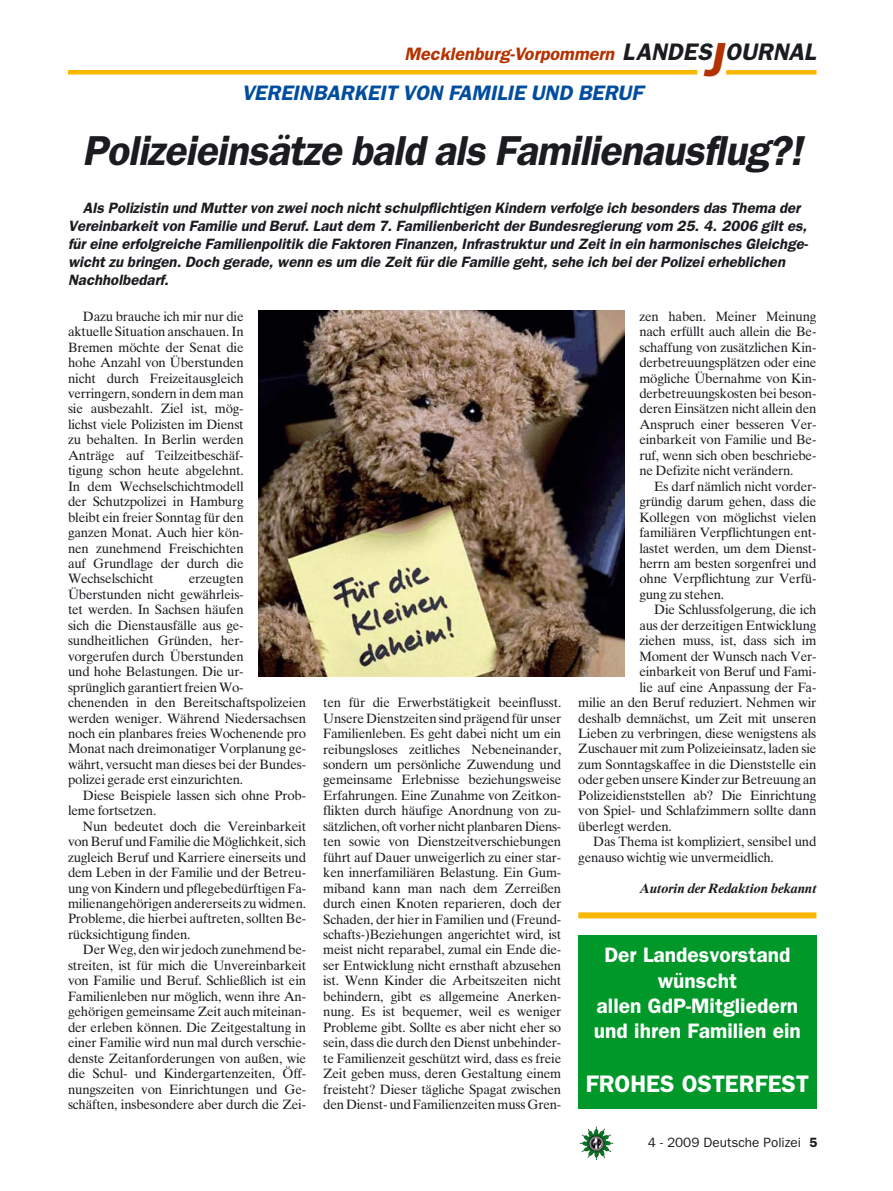
<style>
.page{position:relative;width:893px;height:1191px;background:#fff}
.page>*{position:absolute;margin:0;border:0;box-sizing:border-box;transform-origin:0 0}
.t1{font:italic 600 42px "Franklin Gothic";color:#1b1c20}
.t2{font:600 24px "Franklin Gothic";color:#fff}
.t3{font:italic 600 24px "Franklin Gothic";color:#1b1c20}
.t4{font:600 21px/25.2px "Franklin Gothic";color:#fff;text-align:center}
.t5{font:italic 600 21px "Franklin Gothic";color:#004d9f}
.t6{font:italic 600 18px "Franklin Gothic";color:#b43200}
.t7{font:italic 600 15px/18px "Franklin Gothic";color:#1b1c20}
.t8{font:13.5px/15.5px "Times Ten";letter-spacing:-.015em;color:#1b1c20;text-align:justify}
.t9{font:italic 700 13.5px "Times Ten";letter-spacing:-.015em;color:#1b1c20}
.t10{font:13.5px "Franklin Gothic";color:#1b1c20}
.s1{font-size:48px;color:#b43200}
.s2{font-weight:600}
</style>
<div class="page">
<img style="left:582px;top:1128px;width:31px;height:32px">
<hr style="left:68px;top:70px;width:629px;height:4px;background:#f9b700">
<div style="left:726px;top:70px;width:90px;height:5px;background:#f9b700"></div>
<div style="left:578px;top:935px;width:238px;height:174px;background:#009929"></div>
<div style="left:578px;top:912px;width:238px;height:6px;background:#f9b700"></div>
<img style="left:259px;top:311px;width:365px;height:365px">
<h2 class="t3" style="left:622px;top:44px;width:110px">LANDES<span class="s1">J</span></h2>
<h3 class="t6" style="left:404px;top:48px;width:214px">Mecklenburg-Vorpommern</h3>
<h2 class="t3" style="left:725px;top:44px;width:92px">OURNAL</h2>
<h3 class="t5" style="left:242px;top:86px;width:403px">VEREINBARKEIT VON FAMILIE UND BERUF</h3>
<h1 class="t1" style="left:82px;top:137px;width:729px">Polizeieinsätze bald als Familienausflug?!</h1>
<p class="t7" style="left:68px;top:200px;width:743px;text-indent:15px">Als Polizistin und Mutter von zwei noch nicht schulpflichtigen Kindern verfolge ich besonders das Thema der Vereinbarkeit von Familie und Beruf. Laut dem 7. Familienbericht der Bundesregierung vom 25. 4. 2006 gilt es, für eine erfolgreiche Familienpolitik die Faktoren Finanzen, Infrastruktur und Zeit in ein harmonisches Gleichge&shy;wicht zu bringen. Doch gerade, wenn es um die Zeit für die Familie geht, sehe ich bei der Polizei erheblichen Nachholbedarf.</p>
<p class="t8" style="left:68px;top:310px;width:177px;text-indent:15px">Dazu brauche ich mir nur die aktuelle Situation anschauen. In Bremen möchte der Senat die hohe Anzahl von Überstunden nicht durch Freizeitausgleich verringern, sondern in dem man sie ausbezahlt. Ziel ist, mög&shy;lichst viele Polizisten im Dienst zu behalten. In Berlin werden Anträge auf Teilzeitbeschäf - tigung schon heute abgelehnt.<br>In dem Wechselschichtmodell der Schutzpolizei in Hamburg bleibt ein freier Sonntag für den ganzen Monat. Auch hier kön&shy;nen zunehmend Freischichten auf Grundlage der durch die Wechselschicht</p>
<p class="t8" style="left:68px;top:572px;width:240px;text-align:left;text-indent:121px">erzeugten Überstunden nicht gewährleis -<br>tet werden. In Sachsen häufen<br>sich die Dienstausfälle aus ge&shy;sundheitlichen Gründen, her&shy;vorgerufen durch Überstunden<br>und hohe Belastungen. Die ur-<br>sprünglich garantiert freien Wo&shy;chenenden in den Bereitschaftspolizeien werden weniger. Während Niedersachsen noch ein planbares freies Wochenende pro Monat nach dreimonatiger Vorplanung ge&shy;währt, versucht man dieses bei der Bundes&shy;polizei gerade erst einzurichten.</p>
<p class="t8" style="left:68px;top:789px;width:240px;text-indent:15px">Diese Beispiele lassen sich ohne Prob - leme fortsetzen.</p>
<p class="t8" style="left:68px;top:819px;width:240px;text-indent:15px">Nun bedeutet doch die Vereinbarkeit von Beruf und Familie die Möglichkeit, sich zugleich Beruf und Karriere einerseits und dem Leben in der Familie und der Betreu&shy;ung von Kindern und pflegebedürftigen Fa&shy;milienangehörigen andererseits zu widmen.<br>Probleme, die hierbei auftreten, sollten Be&shy;rücksichtigung finden.</p>
<p class="t8" style="left:68px;top:943px;width:240px;text-indent:15px">Der Weg, den wir jedoch zunehmend be&shy;streiten, ist für mich die Unvereinbarkeit von Familie und Beruf. Schließlich ist ein Familienleben nur möglich, wenn ihre An&shy;gehörigen gemeinsame Zeit auch miteinan&shy;der erleben können. Die Zeitgestaltung in einer Familie wird nun mal durch verschie&shy;denste Zeitanforderungen von außen, wie die Schul- und Kindergartenzeiten, Öff&shy;nungszeiten von Einrichtungen und Ge&shy;schäften, insbesondere aber durch die Zei-</p>
<p class="t8" style="left:323px;top:696px;width:240px">ten für die Erwerbstätigkeit beeinflusst.<br>Unsere Dienstzeiten sind prägend für unser Familienleben. Es geht dabei nicht um ein reibungsloses zeitliches Nebeneinander, sondern um persönliche Zuwendung und gemeinsame Erlebnisse beziehungsweise Erfahrungen. Eine Zunahme von Zeitkon&shy;flikten durch häufige Anordnung von zu&shy;sätzlichen, oft vorher nicht planbaren Diens - ten sowie von Dienstzeitverschiebungen führt auf Dauer unweigerlich zu einer star&shy;ken innerfamiliären Belastung. Ein Gum&shy;miband kann man nach dem Zerreißen durch einen Knoten reparieren, doch der Schaden, der hier in Familien und (Freund&shy;schafts-)Beziehungen angerichtet wird, ist meist nicht reparabel, zumal ein Ende die&shy;ser Entwicklung nicht ernsthaft abzusehen ist. Wenn Kinder die Arbeitszeiten nicht behindern, gibt es allgemeine Anerken&shy;nung. Es ist bequemer, weil es weniger Probleme gibt. Sollte es aber nicht eher so sein, dass die durch den Dienst unbehinder&shy;te Familienzeit geschützt wird, dass es freie Zeit geben muss, deren Gestaltung einem freisteht? Dieser tägliche Spagat zwischen den Dienst- und Familienzeiten muss Gren-</p>
<p class="t8" style="left:639px;top:310px;width:179px">zen haben. Meiner Meinung nach erfüllt auch allein die Be&shy;schaffung von zusätzlichen Kin&shy;derbetreuungsplätzen oder eine mögliche Übernahme von Kin&shy;derbetreuungskosten bei beson&shy;deren Einsätzen nicht allein den Anspruch einer besseren Ver&shy;einbarkeit von Familie und Be&shy;ruf, wenn sich oben beschriebe&shy;ne Defizite nicht verändern.</p>
<p class="t8" style="left:639px;top:480px;width:179px;text-indent:15px">Es darf nämlich nicht vorder&shy;gründig darum gehen, dass die Kollegen von möglichst vielen familiären Verpflichtungen ent&shy;lastet werden, um dem Dienst&shy;herrn am besten sorgenfrei und ohne Verpflichtung zur Verfü&shy;gung zu stehen.</p>
<p class="t8" style="left:654px;top:603px;width:164px">Die Schlussfolgerung, die ich</p>
<p class="t8" style="left:639px;top:619px;width:179px">aus der derzeitigen Entwicklung</p>
<p class="t8" style="left:639px;top:634px;width:179px">ziehen muss, ist, dass sich im</p>
<p class="t8" style="left:639px;top:650px;width:179px">Moment der Wunsch nach Ver-</p>
<p class="t8" style="left:639px;top:665px;width:179px">einbarkeit von Beruf und Fami-</p>
<p class="t8" style="left:639px;top:680px;width:179px">lie auf eine Anpassung der Fa-</p>
<p class="t8" style="left:578px;top:696px;width:240px">milie an den Beruf reduziert. Nehmen wir</p>
<p class="t8" style="left:578px;top:711px;width:240px">deshalb demnächst, um Zeit mit unseren</p>
<p class="t8" style="left:578px;top:727px;width:240px">Lieben zu verbringen, diese wenigstens als</p>
<p class="t8" style="left:578px;top:742px;width:240px">Zuschauer mit zum Polizeieinsatz, laden sie</p>
<p class="t8" style="left:578px;top:758px;width:240px">zum Sonntagskaffee in die Dienststelle ein</p>
<p class="t8" style="left:578px;top:773px;width:240px">oder geben unsere Kinder zur Betreuung an</p>
<p class="t8" style="left:578px;top:789px;width:240px">Polizeidienststellen ab? Die Einrichtung</p>
<p class="t8" style="left:578px;top:804px;width:240px">von Spiel- und Schlafzimmern sollte dann</p>
<p class="t8" style="left:578px;top:819px;width:95px">überlegt werden.</p>
<p class="t8" style="left:593px;top:835px;width:225px">Das Thema ist kompliziert, sensibel und</p>
<p class="t8" style="left:578px;top:850px;width:197px">genauso wichtig wie unvermeidlich.</p>
<p class="t9" style="left:640px;top:883px;width:178px">Autorin der Redaktion bekannt</p>
<h3 class="t4" style="left:594px;top:944px;width:208px">Der Landesvorstand wünscht<br>allen GdP-Mitgliedern und ihren Familien ein</h3>
<h2 class="t2" style="left:586px;top:1075px;width:225px">FROHES OSTERFEST</h2>
<p class="t10" style="left:648px;top:1138px;width:171px">4 - 2009 Deutsche Polizei <span class="s2">5</span></p>
</div>
